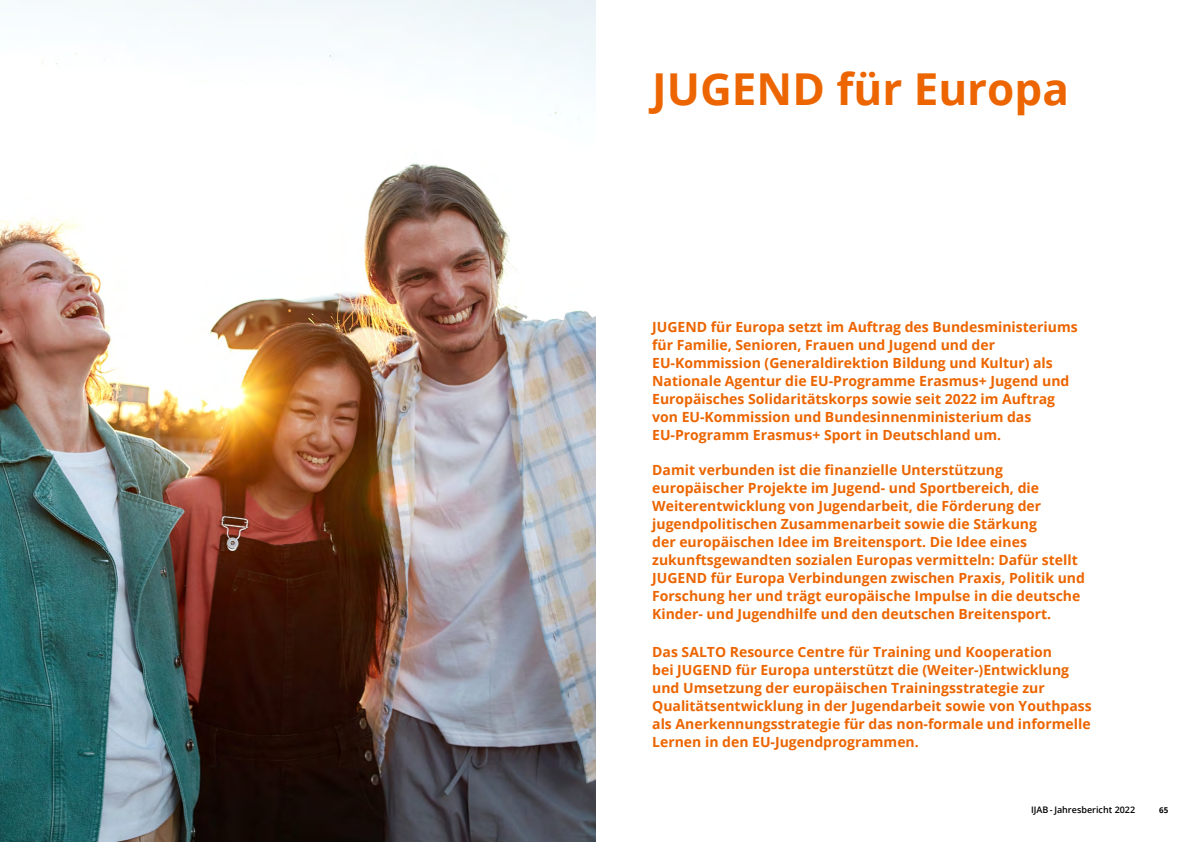
<style>
.page{position:relative;width:1191px;height:842px;background:#fff}
.page>*{position:absolute;margin:0;border:0;box-sizing:border-box;transform-origin:0 0}
.H1-Einleitungsseiten{font:700 44px "Open Sans";color:#ec6500}
.Intro_Einleitungssei{font:700 14px/18px "Open Sans";color:#ec6500}
.t1{font:600 9px "Open Sans";color:#000}
.t2{font:700 8px "Open Sans";color:#000}
</style>
<div class="page">
<img style="left:0;top:0;width:595px;height:842px">
<p class="H1-Einleitungsseiten" style="left:652px;top:57px;width:418px">JUGEND für Europa</p>
<p class="Intro_Einleitungssei" style="left:652px;top:318px;width:427px">JUGEND für Europa setzt im Auftrag des Bundesministeriums für Familie, Senioren, Frauen und Jugend und der EU-Kommission (Generaldirektion Bildung und Kultur) als Nationale Agentur die EU-Programme Erasmus+ Jugend und Europäisches Solidaritätskorps sowie seit 2022 im Auftrag von EU-Kommission und Bundesinnenministerium das EU-Programm Erasmus+ Sport in Deutschland um.</p>
<p class="Intro_Einleitungssei" style="left:652px;top:461px;width:434px">Damit verbunden ist die finanzielle Unterstützung europäischer Projekte im Jugend- und Sportbereich, die Weiterentwicklung von Jugendarbeit, die Förderung der jugendpolitischen Zusammenarbeit sowie die Stärkung<br>der europäischen Idee im Breitensport. Die Idee eines zukunftsgewandten sozialen Europas vermitteln: Dafür stellt JUGEND für Europa Verbindungen zwischen Praxis, Politik und Forschung her und trägt europäische Impulse in die deutsche Kinder- und Jugendhilfe und den deutschen Breitensport.</p>
<p class="Intro_Einleitungssei" style="left:652px;top:643px;width:441px">Das SALTO Resource Centre für Training und Kooperation<br>bei JUGEND für Europa unterstützt die (Weiter-)Entwicklung und Umsetzung der europäischen Trainingsstrategie zur Qualitätsentwicklung in der Jugendarbeit sowie von Youthpass als Anerkennungsstrategie für das non-formale und informelle Lernen in den EU-Jugendprogrammen.</p>
<p class="t1" style="left:1031px;top:804px;width:106px">IJAB - Jahresbericht 2022</p>
<p class="t2" style="left:1159px;top:805px;width:11px">65</p>
</div>
